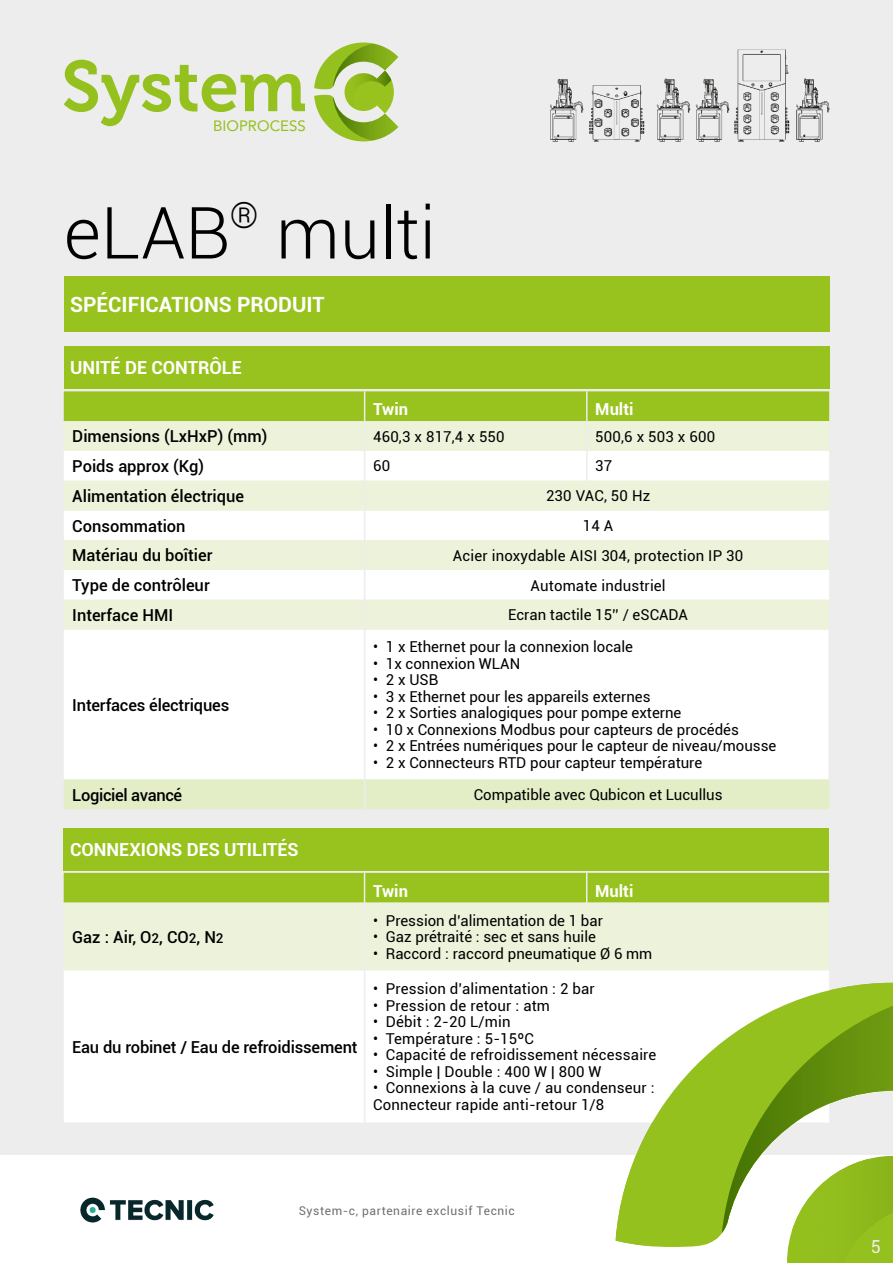
<style>
.page{position:relative;width:893px;height:1263px;background:#fff}
.page>*{position:absolute;margin:0;border:0;box-sizing:border-box;transform-origin:0 0}
._1-TitreProduit{font:300 72px "Roboto";color:#000}
._2-titreTabSpec{font:700 21px "Roboto";color:#fff}
._2-titreTabSpec-2{font:700 18px "Roboto";color:#fff}
.t1{font:18px "Roboto";color:#ededed}
._2-SsTitresTab{font:500 16.5px "Roboto";color:#000}
._2-SsTitresTab-2{font:700 16.5px "Roboto";color:#fff}
._2-SsTitresTab-3{font:500 16.5px "Roboto";letter-spacing:-.02em;color:#000}
._2-TxtSpecTab{font:15px "Roboto";color:#000}
.t2{font:15px "Avenir";color:#95c11f}
.t3{font:12px "Roboto";letter-spacing:.05em;color:#706f6f}
.s1{font-size:13.5px}
</style>
<div class="page">
<div style="left:0;top:0;width:893px;height:1154px;background:#ededed"></div>
<svg style="left:64px;top:60px;width:241px;height:66px"></svg>
<svg style="left:314px;top:43px;width:84px;height:98px"></svg>
<img style="left:80px;top:1197px;width:134px;height:26px">
<div style="left:64px;top:276px;width:765px;height:56px;background:#98c21d"></div>
<svg style="left:64px;top:391px;width:765px;height:60px;background:#c3da7c"></svg>
<div style="left:64px;top:451px;width:765px;height:328px;background:#fff"></div>
<svg style="left:64px;top:481px;width:765px;height:148px;background:#f4f7e8"></svg>
<div style="left:64px;top:779px;width:765px;height:30px;background:#e3edc6"></div>
<hr style="left:364px;top:391px;width:1px;height:30px;background:#ededed">
<hr style="left:364px;top:421px;width:1px;height:30px;background:#ededed">
<hr style="left:364px;top:451px;width:1px;height:30px;background:#ededed">
<svg style="left:364px;top:481px;width:1px;height:29px"></svg>
<hr style="left:364px;top:510px;width:1px;height:30px;background:#ededed">
<hr style="left:364px;top:570px;width:1px;height:30px;background:#ededed">
<hr style="left:364px;top:779px;width:1px;height:30px;background:#ededed">
<hr style="left:586px;top:391px;width:2px;height:30px;background:#ededed">
<hr style="left:586px;top:421px;width:2px;height:30px;background:#ededed">
<hr style="left:586px;top:451px;width:2px;height:30px;background:#ededed">
<hr style="left:364px;top:629px;width:1px;height:150px;background:#ededed">
<hr style="left:828px;top:629px;width:2px;height:150px;background:#ededed">
<hr style="left:364px;top:540px;width:1px;height:30px;background:#ededed">
<svg style="left:364px;top:600px;width:1px;height:29px"></svg>
<div style="left:64px;top:346px;width:765px;height:42px;background:#98c21d"></div>
<div style="left:64px;top:902px;width:765px;height:68px;background:#edf3da"></div>
<div style="left:64px;top:971px;width:765px;height:151px;background:#fff"></div>
<hr style="left:364px;top:902px;width:1px;height:68px;background:#ededed">
<hr style="left:364px;top:970px;width:1px;height:152px;background:#ededed">
<div style="left:64px;top:873px;width:765px;height:29px;background:#98c21d"></div>
<div style="left:64px;top:828px;width:765px;height:42px;background:#98c21d"></div>
<img style="left:550px;top:49px;width:280px;height:93px">
<svg style="left:615px;top:983px;width:278px;height:264px;background:#c8de8c"></svg>
<svg style="left:722px;top:989px;width:171px;height:274px"></svg>
<p class="t2" style="left:213px;top:114px;width:94px">BIOPROCESS</p>
<p class="_1-TitreProduit" style="left:64px;top:183px;width:374px">eLAB<sup>®</sup> multi</p>
<p class="_2-titreTabSpec" style="left:70px;top:290px;width:256px">SPÉCIFICATIONS PRODUIT</p>
<p class="_2-titreTabSpec-2" style="left:70px;top:355px;width:173px">UNITÉ DE CONTRÔLE</p>
<p class="_2-SsTitresTab-2" style="left:373px;top:398px;width:36px">Twin</p>
<p class="_2-SsTitresTab-2" style="left:595px;top:398px;width:40px">Multi</p>
<p class="_2-SsTitresTab" style="left:72px;top:425px;width:197px">Dimensions (LxHxP) (mm)</p>
<p class="_2-TxtSpecTab" style="left:373px;top:426px;width:133px">460,3 x 817,4 x 550</p>
<p class="_2-TxtSpecTab" style="left:595px;top:426px;width:121px">500,6 x 503 x 600</p>
<p class="_2-SsTitresTab" style="left:72px;top:454px;width:133px">Poids approx (Kg)</p>
<p class="_2-TxtSpecTab" style="left:373px;top:456px;width:19px">60</p>
<p class="_2-TxtSpecTab" style="left:595px;top:456px;width:19px">37</p>
<p class="_2-SsTitresTab" style="left:72px;top:484px;width:173px">Alimentation électrique</p>
<p class="_2-TxtSpecTab" style="left:546px;top:485px;width:106px">230 VAC, 50 Hz</p>
<p class="_2-SsTitresTab" style="left:72px;top:514px;width:115px">Consommation</p>
<p class="_2-TxtSpecTab" style="left:583px;top:515px;width:32px">14 A</p>
<p class="_2-SsTitresTab" style="left:72px;top:544px;width:142px">Matériau du boîtier</p>
<p class="_2-TxtSpecTab" style="left:453px;top:545px;width:292px">Acier inoxydable AISI 304, protection IP 30</p>
<p class="_2-SsTitresTab" style="left:72px;top:574px;width:139px">Type de contrôleur</p>
<p class="_2-TxtSpecTab" style="left:531px;top:575px;width:137px">Automate industriel</p>
<p class="_2-SsTitresTab" style="left:72px;top:603px;width:102px">Interface HMI</p>
<p class="_2-TxtSpecTab" style="left:508px;top:604px;width:181px">Ecran tactile 15’’ / eSCADA</p>
<p class="_2-SsTitresTab" style="left:72px;top:693px;width:158px">Interfaces électriques</p>
<p class="_2-TxtSpecTab" style="left:373px;top:636px;width:262px">• 1 x Ethernet pour la connexion locale</p>
<p class="_2-TxtSpecTab" style="left:373px;top:653px;width:149px">• 1x connexion WLAN</p>
<p class="_2-TxtSpecTab" style="left:373px;top:669px;width:67px">• 2 x USB</p>
<p class="_2-TxtSpecTab" style="left:373px;top:686px;width:279px">• 3 x Ethernet pour les appareils externes</p>
<p class="_2-TxtSpecTab" style="left:373px;top:702px;width:310px">• 2 x Sorties analogiques pour pompe externe</p>
<p class="_2-TxtSpecTab" style="left:373px;top:719px;width:367px">• 10 x Connexions Modbus pour capteurs de procédés</p>
<p class="_2-TxtSpecTab" style="left:373px;top:735px;width:405px">• 2 x Entrées numériques pour le capteur de niveau/mousse</p>
<p class="_2-TxtSpecTab" style="left:373px;top:752px;width:331px">• 2 x Connecteurs RTD pour capteur température</p>
<p class="_2-SsTitresTab-3" style="left:72px;top:783px;width:111px">Logiciel avancé</p>
<p class="_2-TxtSpecTab" style="left:474px;top:784px;width:250px">Compatible avec Qubicon et Lucullus</p>
<p class="_2-titreTabSpec-2" style="left:70px;top:837px;width:230px">CONNEXIONS DES UTILITÉS</p>
<p class="_2-SsTitresTab" style="left:72px;top:925px;width:153px">Gaz : Air, O<span class="s1">2</span>, CO<span class="s1">2</span>, N<span class="s1">2</span></p>
<p class="_2-SsTitresTab" style="left:72px;top:1035px;width:287px">Eau du robinet / Eau de refroidissement</p>
<p class="_2-SsTitresTab-2" style="left:373px;top:879px;width:36px">Twin</p>
<p class="_2-SsTitresTab-2" style="left:595px;top:879px;width:40px">Multi</p>
<p class="_2-TxtSpecTab" style="left:373px;top:910px;width:231px">• Pression d’alimentation de 1 bar</p>
<p class="_2-TxtSpecTab" style="left:373px;top:926px;width:224px">• Gaz prétraité : sec et sans huile</p>
<p class="_2-TxtSpecTab" style="left:373px;top:943px;width:281px">• Raccord : raccord pneumatique Ø 6 mm</p>
<p class="_2-TxtSpecTab" style="left:373px;top:978px;width:223px">• Pression d’alimentation : 2 bar</p>
<p class="_2-TxtSpecTab" style="left:373px;top:995px;width:179px">• Pression de retour : atm</p>
<p class="_2-TxtSpecTab" style="left:373px;top:1011px;width:139px">• Débit : 2-20 L/min</p>
<p class="_2-TxtSpecTab" style="left:373px;top:1028px;width:162px">• Température : 5-15ºC</p>
<p class="_2-TxtSpecTab" style="left:373px;top:1044px;width:285px">• Capacité de refroidissement nécessaire</p>
<p class="_2-TxtSpecTab" style="left:373px;top:1061px;width:230px">• Simple | Double : 400 W | 800 W</p>
<p class="_2-TxtSpecTab" style="left:373px;top:1077px;width:283px">• Connexions à la cuve / au condenseur :</p>
<p class="_2-TxtSpecTab" style="left:373px;top:1094px;width:233px">Connecteur rapide anti-retour 1/8</p>
<p class="t3" style="left:299px;top:1202px;width:218px">System-c, partenaire exclusif Tecnic</p>
<p class="t1" style="left:871px;top:1234px;width:12px">5</p>
</div>
